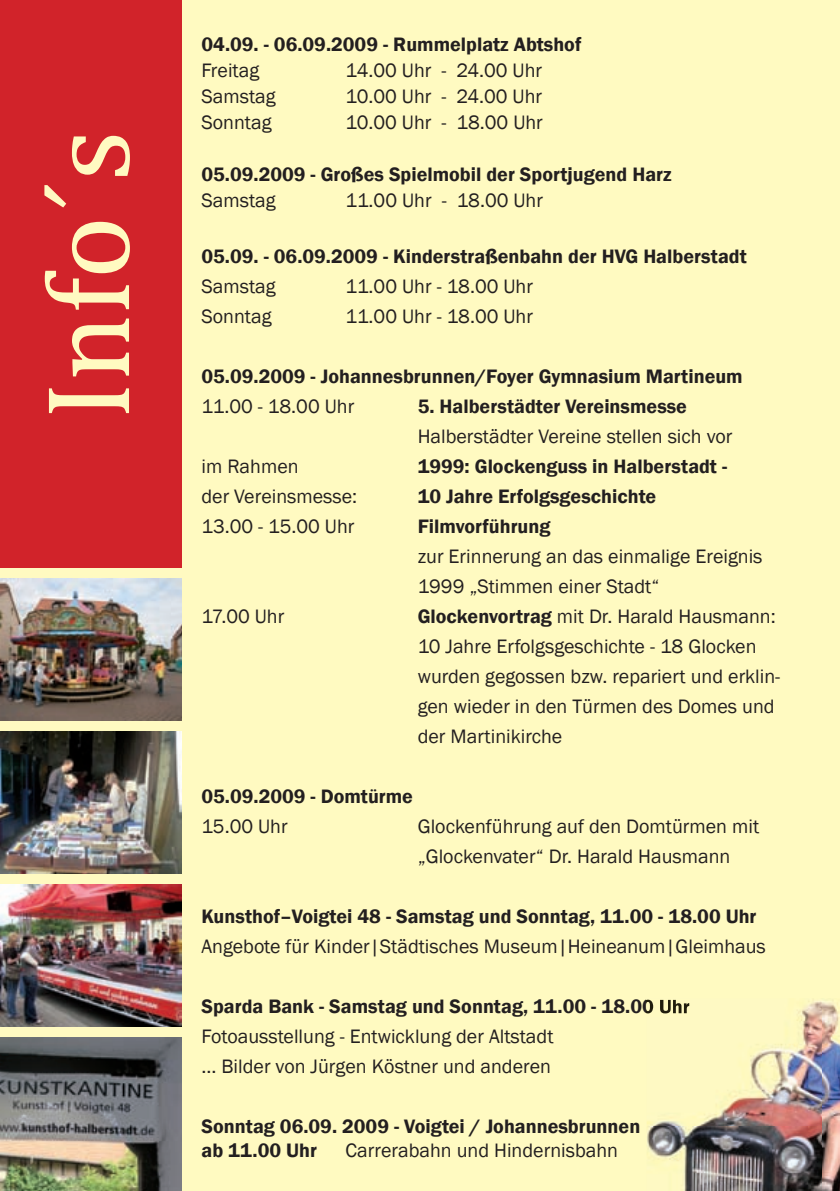
<style>
.page{position:relative;width:840px;height:1191px;background:#fff}
.page>*{position:absolute;margin:0;border:0;box-sizing:border-box;transform-origin:0 0}
.t1{font:120px "Cambria";color:#fffac1}
.t2{font:20px/30px "Franklin Gothic";color:#231f20}
.t3{font:600 20px/24px "Franklin Gothic";color:#231f20}
.s1{font-weight:600}
</style>
<div class="page">
<div style="left:0;top:0;width:839px;height:1191px;background:#fffac1"></div>
<div style="left:0;top:0;width:181px;height:567px;background:#d1232a"></div>
<img style="left:0;top:578px;width:181px;height:142px">
<img style="left:0;top:731px;width:181px;height:142px">
<img style="left:0;top:884px;width:181px;height:142px">
<img style="left:0;top:1037px;width:181px;height:154px">
<img style="left:647px;top:1001px;width:192px;height:190px">
<img style="left:646px;top:999px;width:43px;height:17px">
<h1 class="t1" style="left:17px;top:420px;width:292px;rotate:-90deg">Info´s</h1>
<p class="t3" style="left:201px;top:32px;width:381px">04.09. - 06.09.2009 - Rummelplatz Abtshof</p>
<p class="t2" style="left:201px;top:56px;width:59px">Freitag</p>
<p class="t2" style="left:345px;top:56px;width:198px">14.00 Uhr - 24.00 Uhr</p>
<p class="t2" style="left:201px;top:82px;width:76px">Samstag</p>
<p class="t2" style="left:345px;top:82px;width:198px">10.00 Uhr - 24.00 Uhr</p>
<p class="t2" style="left:201px;top:108px;width:72px">Sonntag</p>
<p class="t2" style="left:345px;top:108px;width:199px">10.00 Uhr - 18.00 Uhr</p>
<p class="t3" style="left:201px;top:162px;width:471px">05.09.2009 - Großes Spielmobil der Sportjugend Harz</p>
<p class="t2" style="left:201px;top:186px;width:76px">Samstag</p>
<p class="t2" style="left:345px;top:186px;width:199px">11.00 Uhr - 18.00 Uhr</p>
<p class="t3" style="left:201px;top:244px;width:546px">05.09. - 06.09.2009 - Kinderstraßenbahn der HVG Halberstadt</p>
<p class="t2" style="left:201px;top:272px;width:76px">Samstag</p>
<p class="t2" style="left:345px;top:272px;width:189px">11.00 Uhr - 18.00 Uhr</p>
<p class="t2" style="left:201px;top:302px;width:72px">Sonntag</p>
<p class="t2" style="left:345px;top:302px;width:189px">11.00 Uhr - 18.00 Uhr</p>
<p class="t3" style="left:201px;top:364px;width:542px">05.09.2009 - Johannesbrunnen/Foyer Gymnasium Martineum</p>
<p class="t2" style="left:201px;top:392px;width:154px">11.00 - 18.00 Uhr</p>
<p class="t3" style="left:417px;top:394px;width:270px">5. Halberstädter Vereinsmesse</p>
<p class="t2" style="left:417px;top:422px;width:316px">Halberstädter Vereine stellen sich vor</p>
<p class="t2" style="left:201px;top:452px;width:99px">im Rahmen</p>
<p class="t3" style="left:417px;top:454px;width:311px">1999: Glockenguss in Halberstadt -</p>
<p class="t2" style="left:201px;top:482px;width:157px">der Vereinsmesse:</p>
<p class="t3" style="left:417px;top:484px;width:240px">10 Jahre Erfolgsgeschichte</p>
<p class="t2" style="left:201px;top:512px;width:154px">13.00 - 15.00 Uhr</p>
<p class="t3" style="left:417px;top:514px;width:134px">Filmvorführung</p>
<p class="t2" style="left:417px;top:542px;width:346px">zur Erinnerung an das einmalige Ereignis<br>1999 „Stimmen einer Stadt“</p>
<p class="t2" style="left:201px;top:602px;width:84px">17.00 Uhr</p>
<p class="t2" style="left:417px;top:602px;width:364px"><span class="s1">Glockenvortrag</span> mit Dr. Harald Hausmann:<br>10 Jahre Erfolgsgeschichte - 18 Glocken wurden gegossen bzw. repariert und erklin&shy;gen wieder in den Türmen des Domes und der Martinikirche</p>
<p class="t3" style="left:201px;top:784px;width:213px">05.09.2009 - Domtürme</p>
<p class="t2" style="left:201px;top:812px;width:88px">15.00 Uhr</p>
<p class="t2" style="left:417px;top:812px;width:343px">Glockenführung auf den Domtürmen mit „Glockenvater“ Dr. Harald Hausmann</p>
<p class="t3" style="left:201px;top:904px;width:556px">Kunsthof–Voigtei 48 - Samstag und Sonntag, 11.00 - 18.00 Uhr</p>
<p class="t2" style="left:201px;top:932px;width:565px">Angebote für Kinder|Städtisches Museum|Heineanum|Gleimhaus</p>
<p class="t3" style="left:201px;top:994px;width:489px">Sparda Bank - Samstag und Sonntag, 11.00 - 18.00 Uhr</p>
<p class="t2" style="left:201px;top:1022px;width:353px">Fotoausstellung - Entwicklung der Altstadt ... Bilder von Jürgen Köstner und anderen</p>
<p class="t3" style="left:201px;top:1114px;width:440px">Sonntag 06.09. 2009 - Voigtei / Johannesbrunnen ab 11.00 Uhr</p>
<p class="t2" style="left:345px;top:1136px;width:274px">Carrerabahn und Hindernisbahn</p>
</div>
